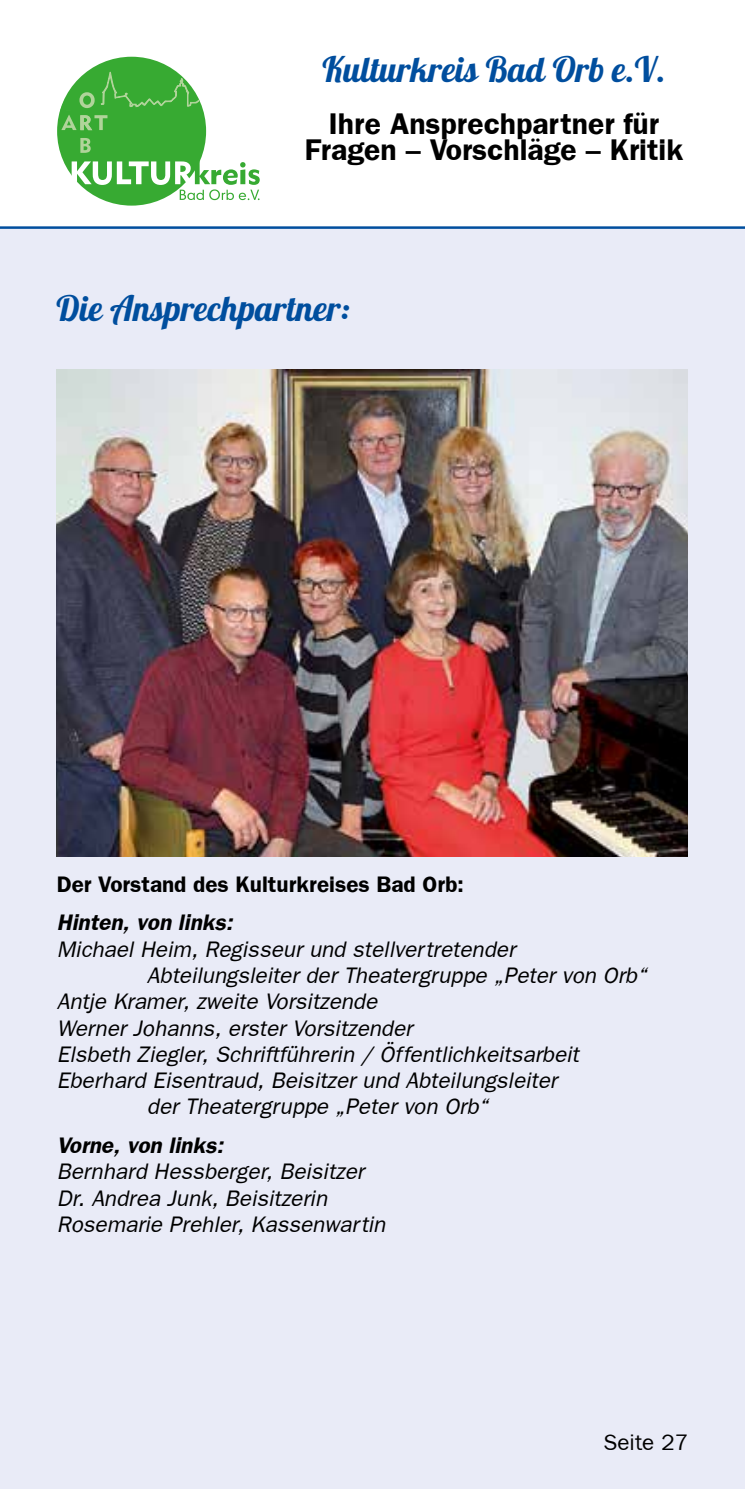
<style>
.page{position:relative;width:745px;height:1489px;background:#fff}
.page>*{position:absolute;margin:0;border:0;box-sizing:border-box;transform-origin:0 0}
.t1{font:35px "Lobster 1.4";color:#004e9e}
.t2{font:700 30px/26.2px "Frankfurt Gothic";color:#000;text-align:center}
.t3{font:italic 22.5px/26.2px "Frankfurt Gothic";color:#000}
.t4{font:700 22.5px "Frankfurt Gothic";color:#000}
.t5{font:italic 700 22.5px "Frankfurt Gothic";color:#000}
.t6{font:22.5px "Frankfurt Gothic Plain";color:#000}
</style>
<div class="page">
<div style="left:0;top:227px;width:744px;height:1261px;background:#e9ebf7"></div>
<hr style="left:0;top:226px;width:744px;height:3px;background:#004e9e">
<div style="left:57px;top:57px;width:149px;height:149px;background:#37aa32;border-radius:50%"></div>
<svg style="left:72px;top:161px;width:187px;height:39px"></svg>
<svg style="left:80px;top:138px;width:11px;height:15px"></svg>
<svg style="left:60px;top:56px;width:140px;height:74px"></svg>
<img style="left:56px;top:369px;width:631px;height:487px">
<h1 class="t1" style="left:322px;top:47px;width:344px">Kulturkreis Bad Orb e.V.</h1>
<h2 class="t2" style="left:304px;top:110px;width:379px">Ihre Ansprechpartner für<br>Fragen – Vorschläge – Kritik</h2>
<h1 class="t1" style="left:56px;top:285px;width:295px">Die Ansprechpartner:</h1>
<p class="t4" style="left:57px;top:870px;width:408px">Der Vorstand des Kulturkreises Bad Orb:</p>
<p class="t5" style="left:57px;top:909px;width:177px">Hinten, von links:</p>
<p class="t3" style="left:57px;top:935px;width:459px">Michael Heim, Regisseur und stellvertretender</p>
<p class="t3" style="left:147px;top:961px;width:501px">Abteilungsleiter der Theatergruppe „Peter von Orb“</p>
<p class="t3" style="left:57px;top:987px;width:322px">Antje Kramer, zweite Vorsitzende</p>
<p class="t3" style="left:57px;top:1014px;width:357px">Werner Johanns, erster Vorsitzender</p>
<p class="t3" style="left:57px;top:1040px;width:523px">Elsbeth Ziegler, Schriftführerin / Öffentlichkeitsarbeit</p>
<p class="t3" style="left:57px;top:1066px;width:501px">Eberhard Eisentraud, Beisitzer und Abteilungsleiter</p>
<p class="t3" style="left:147px;top:1092px;width:343px">der Theatergruppe „Peter von Orb“</p>
<p class="t5" style="left:57px;top:1131px;width:168px">Vorne, von links:</p>
<p class="t3" style="left:57px;top:1158px;width:330px">Bernhard Hessberger, Beisitzer<br>Dr. Andrea Junk, Beisitzerin<br>Rosemarie Prehler, Kassenwartin</p>
<p class="t6" style="left:603px;top:1428px;width:86px">Seite 27</p>
</div>
